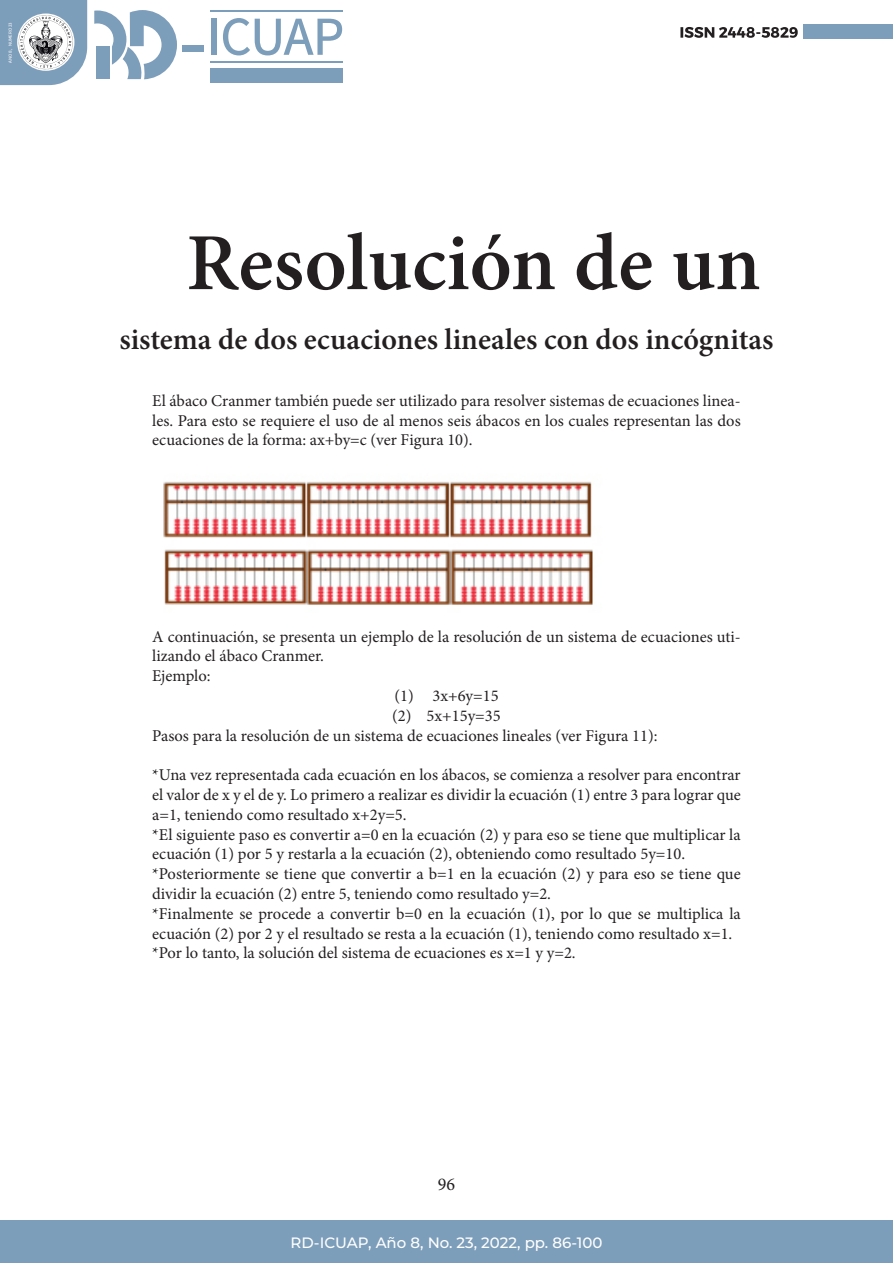
<style>
.page{position:relative;width:893px;height:1263px;background:#fff}
.page>*{position:absolute;margin:0;border:0;box-sizing:border-box;transform-origin:0 0}
.TÍTULO_DE_ARTÍCULO{font:600 81px "Minion Pro";color:#231f20}
.TÍTULO_DE_ARTÍCULO-2{font:600 30px "Minion Pro";color:#231f20}
.t1{font:18px "Minion Pro";color:#231f20}
.TÍTULO_DE_ARTÍCULO-3{font:16.5px/19.8px "Minion Pro";color:#231f20}
.t2{font:500 15px "Montserrat";color:#fff}
.t3{font:4.5px "BUAP802";color:#fff}
</style>
<div class="page">
<div style="left:804px;top:25px;width:89px;height:14px;background:#7d9eba"></div>
<svg style="left:680px;top:27px;width:118px;height:11px"></svg>
<div style="left:0;top:1220px;width:893px;height:43px;background:#7d9eba"></div>
<svg style="left:94px;top:10px;width:83px;height:69px"></svg>
<div style="left:96px;top:46px;width:14px;height:33px;background:#7d9eba"></div>
<svg style="left:0;top:0;width:87px;height:85px"></svg>
<div style="left:3px;top:9px;width:11px;height:67px;background:#7d9eba"></div>
<div style="left:182px;top:45px;width:21px;height:7px;background:#7d9eba"></div>
<div style="left:210px;top:68px;width:133px;height:14px;background:#7d9eba"></div>
<svg style="left:203px;top:18px;width:139px;height:37px"></svg>
<hr style="left:210px;top:10px;width:133px;height:2px;background:#7d9eba">
<hr style="left:210px;top:61px;width:133px;height:2px;background:#7d9eba">
<img style="left:163px;top:481px;width:430px;height:124px">
<p class="t3" style="left:8px;top:63px;width:42px;rotate:-90deg">AÑO 8, NÚMERO 23</p>
<p class="TÍTULO_DE_ARTÍCULO" style="left:186px;top:207px;width:576px">Resolución de un</p>
<p class="TÍTULO_DE_ARTÍCULO-2" style="left:119px;top:318px;width:655px">sistema de dos ecuaciones lineales con dos incógnitas</p>
<p class="TÍTULO_DE_ARTÍCULO-3" style="left:152px;top:391px;width:590px;text-align:justify">El ábaco Cranmer también puede ser utilizado para resolver sistemas de ecuaciones linea&shy;les. Para esto se requiere el uso de al menos seis ábacos en los cuales representan las dos ecuaciones de la forma: ax+by=c (ver Figura 10).</p>
<p class="TÍTULO_DE_ARTÍCULO-3" style="left:152px;top:626px;width:590px">A continuación, se presenta un ejemplo de la resolución de un sistema de ecuaciones uti&shy;lizando el ábaco Cranmer.</p>
<p class="TÍTULO_DE_ARTÍCULO-3" style="left:152px;top:666px;width:60px">Ejemplo:</p>
<p class="TÍTULO_DE_ARTÍCULO-3" style="left:394px;top:686px;width:106px">(1) 3x+6y=15</p>
<p class="TÍTULO_DE_ARTÍCULO-3" style="left:392px;top:706px;width:110px">(2) 5x+15y=35</p>
<p class="TÍTULO_DE_ARTÍCULO-3" style="left:152px;top:725px;width:507px">Pasos para la resolución de un sistema de ecuaciones lineales (ver Figura 11):</p>
<p class="TÍTULO_DE_ARTÍCULO-3" style="left:152px;top:765px;width:590px;text-align:justify">*Una vez representada cada ecuación en los ábacos, se comienza a resolver para encontrar el valor de x y el de y. Lo primero a realizar es dividir la ecuación (1) entre 3 para lograr que a=1, teniendo como resultado x+2y=5.</p>
<p class="TÍTULO_DE_ARTÍCULO-3" style="left:152px;top:824px;width:590px">*El siguiente paso es convertir a=0 en la ecuación (2) y para eso se tiene que multiplicar la ecuación (1) por 5 y restarla a la ecuación (2), obteniendo como resultado 5y=10.</p>
<p class="TÍTULO_DE_ARTÍCULO-3" style="left:152px;top:864px;width:590px">*Posteriormente se tiene que convertir a b=1 en la ecuación (2) y para eso se tiene que dividir la ecuación (2) entre 5, teniendo como resultado y=2.</p>
<p class="TÍTULO_DE_ARTÍCULO-3" style="left:152px;top:904px;width:590px">*Finalmente se procede a convertir b=0 en la ecuación (1), por lo que se multiplica la ecuación (2) por 2 y el resultado se resta a la ecuación (1), teniendo como resultado x=1.</p>
<p class="TÍTULO_DE_ARTÍCULO-3" style="left:152px;top:943px;width:425px">*Por lo tanto, la solución del sistema de ecuaciones es x=1 y y=2.</p>
<p class="t1" style="left:438px;top:1172px;width:19px">96</p>
<p class="t2" style="left:291px;top:1232px;width:313px">RD-ICUAP, Año 8, No. 23, 2022, pp. 86-100</p>
</div>
